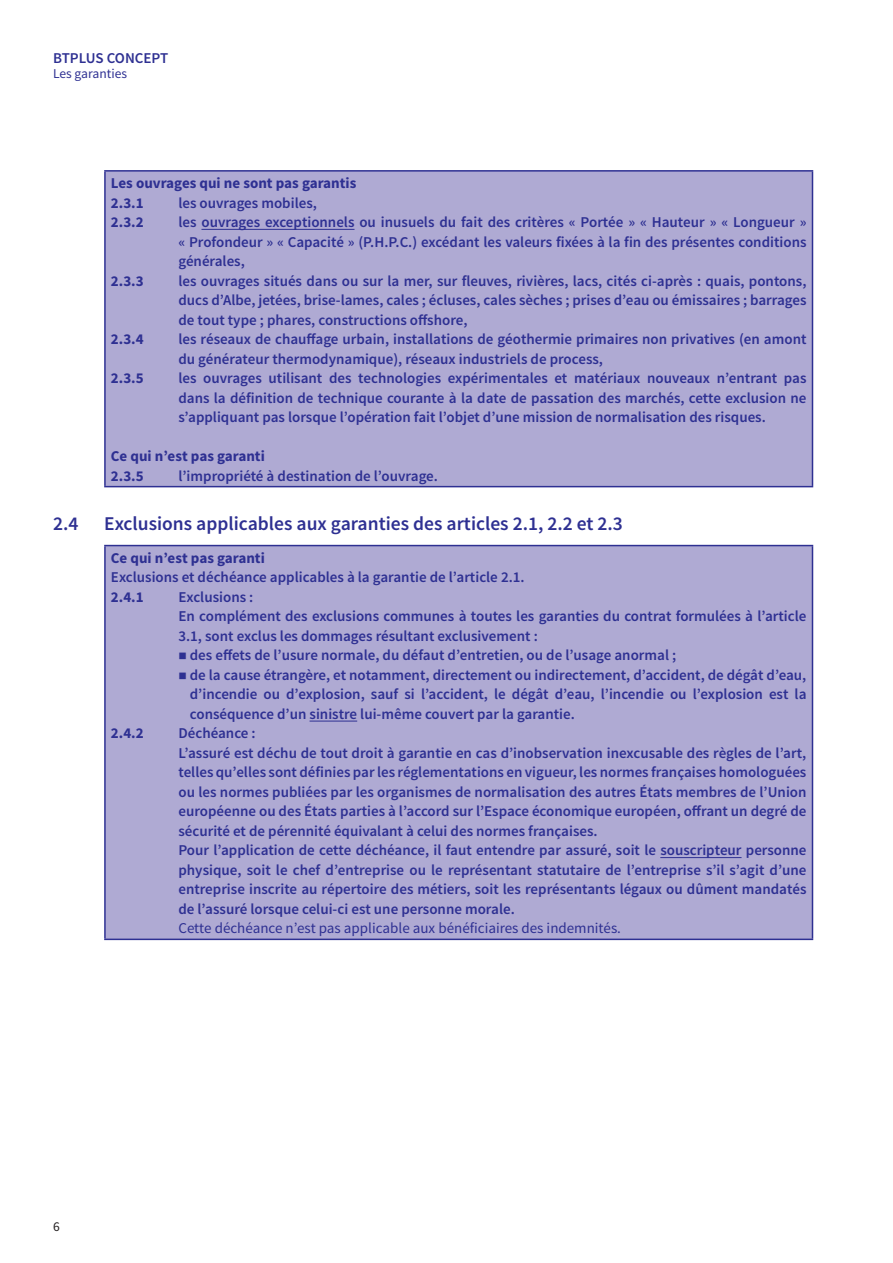
<style>
.page{position:relative;width:893px;height:1263px;background:#fff}
.page>*{position:absolute;margin:0;border:0;box-sizing:border-box;transform-origin:0 0}
.t1{font:600 19.5px "Source Sans Pro";color:#2e3092}
.t2{font:600 15px/19.5px "Source Sans Pro";color:#2e3092;text-align:justify}
.t3{font:700 15px/19.5px "Source Sans Pro";color:#2e3092}
.t4{font:15px "Source Sans Pro";color:#2e3092}
.t5{font:13.5px "Source Sans Pro";color:#2e3092}
.t6{font:13.5px "Source Sans Pro";color:#231f20}
</style>
<div class="page">
<div style="left:105px;top:171px;width:707px;height:316px;background:#afaad3"></div>
<hr style="left:104px;top:170px;width:709px;height:2px;background:#2e3092">
<hr style="left:104px;top:172px;width:2px;height:314px;background:#2e3092">
<hr style="left:812px;top:172px;width:1px;height:314px;background:#2e3092">
<hr style="left:104px;top:486px;width:709px;height:1px;background:#2e3092">
<hr style="left:201px;top:229px;width:153px;height:1px;background:#2e3092">
<div style="left:105px;top:545px;width:707px;height:394px;background:#afaad3"></div>
<hr style="left:104px;top:545px;width:709px;height:1px;background:#2e3092">
<hr style="left:104px;top:546px;width:2px;height:392px;background:#2e3092">
<hr style="left:812px;top:546px;width:1px;height:392px;background:#2e3092">
<hr style="left:104px;top:938px;width:709px;height:2px;background:#2e3092">
<hr style="left:310px;top:721px;width:47px;height:1px;background:#2e3092">
<hr style="left:660px;top:857px;width:81px;height:1px;background:#2e3092">
<p class="t2" style="left:53px;top:49px;width:117px">BTPLUS CONCEPT</p>
<p class="t5" style="left:53px;top:67px;width:75px">Les garanties</p>
<p class="t3" style="left:111px;top:174px;width:247px">Les ouvrages qui ne sont pas garantis<br>2.3.1</p>
<p class="t2" style="left:178px;top:193px;width:140px">les ouvrages mobiles,</p>
<p class="t3" style="left:111px;top:213px;width:34px">2.3.2</p>
<p class="t2" style="left:178px;top:213px;width:630px">les ouvrages exceptionnels ou inusuels du fait des critères « Portée » « Hauteur » « Longueur » « Profondeur » « Capacité » (P.H.P.C.) excédant les valeurs fixées à la fin des présentes conditions générales,</p>
<p class="t3" style="left:111px;top:271px;width:34px">2.3.3</p>
<p class="t2" style="left:178px;top:271px;width:630px">les ouvrages situés dans ou sur la mer, sur fleuves, rivières, lacs, cités ci-après : quais, pontons, ducs d’Albe, jetées, brise-lames, cales ; écluses, cales sèches ; prises d’eau ou émissaires ; barrages de tout type ; phares, constructions offshore,</p>
<p class="t3" style="left:111px;top:330px;width:34px">2.3.4</p>
<p class="t2" style="left:178px;top:330px;width:630px">les réseaux de chauffage urbain, installations de géothermie primaires non privatives (en amont du générateur thermodynamique), réseaux industriels de process,</p>
<p class="t3" style="left:111px;top:369px;width:34px">2.3.5</p>
<p class="t2" style="left:178px;top:369px;width:630px">les ouvrages utilisant des technologies expérimentales et matériaux nouveaux n’entrant pas dans la définition de technique courante à la date de passation des marchés, cette exclusion ne s’appliquant pas lorsque l’opération fait l’objet d’une mission de normalisation des risques.</p>
<p class="t3" style="left:111px;top:447px;width:155px">Ce qui n’est pas garanti<br>2.3.5</p>
<p class="t2" style="left:178px;top:466px;width:261px">l’impropriété à destination de l’ouvrage.</p>
<h1 class="t1" style="left:53px;top:514px;width:27px">2.4</h1>
<h1 class="t1" style="left:104px;top:514px;width:520px">Exclusions applicables aux garanties des articles 2.1, 2.2 et 2.3</h1>
<p class="t3" style="left:111px;top:548px;width:155px">Ce qui n’est pas garanti</p>
<p class="t2" style="left:111px;top:568px;width:415px">Exclusions et déchéance applicables à la garantie de l’article 2.1.</p>
<p class="t3" style="left:111px;top:587px;width:34px">2.4.1</p>
<p class="t2" style="left:178px;top:587px;width:629px;text-align:left">Exclusions :<br>En complément des exclusions communes à toutes les garanties du contrat formulées à l’article<br>3.1, sont exclus les dommages résultant exclusivement :</p>
<p class="t2" style="left:178px;top:646px;width:499px">■ des effets de l’usure normale, du défaut d’entretien, ou de l’usage anormal ;</p>
<p class="t2" style="left:190px;top:665px;width:618px;text-indent:-11px">■ de la cause étrangère, et notamment, directement ou indirectement, d’accident, de dégât d’eau, d’incendie ou d’explosion, sauf si l’accident, le dégât d’eau, l’incendie ou l’explosion est la conséquence d’un sinistre lui-même couvert par la garantie.</p>
<p class="t3" style="left:111px;top:724px;width:34px">2.4.2</p>
<p class="t2" style="left:178px;top:724px;width:630px;text-align:left">Déchéance :<br>L’assuré est déchu de tout droit à garantie en cas d’inobservation inexcusable des règles de l’art, telles qu’elles sont définies par les réglementations en vigueur, les normes françaises homologuées ou les normes publiées par les organismes de normalisation des autres États membres de l’Union européenne ou des États parties à l’accord sur l’Espace économique européen, offrant un degré de sécurité et de pérennité équivalant à celui des normes françaises.<br>Pour l’application de cette déchéance, il faut entendre par assuré, soit le souscripteur personne physique, soit le chef d’entreprise ou le représentant statutaire de l’entreprise s’il s’agit d’une entreprise inscrite au répertoire des métiers, soit les représentants légaux ou dûment mandatés de l’assuré lorsque celui-ci est une personne morale.</p>
<p class="t4" style="left:178px;top:921px;width:444px">Cette déchéance n’est pas applicable aux bénéficiaires des indemnités.</p>
<p class="t6" style="left:53px;top:1220px;width:8px">6</p>
</div>
